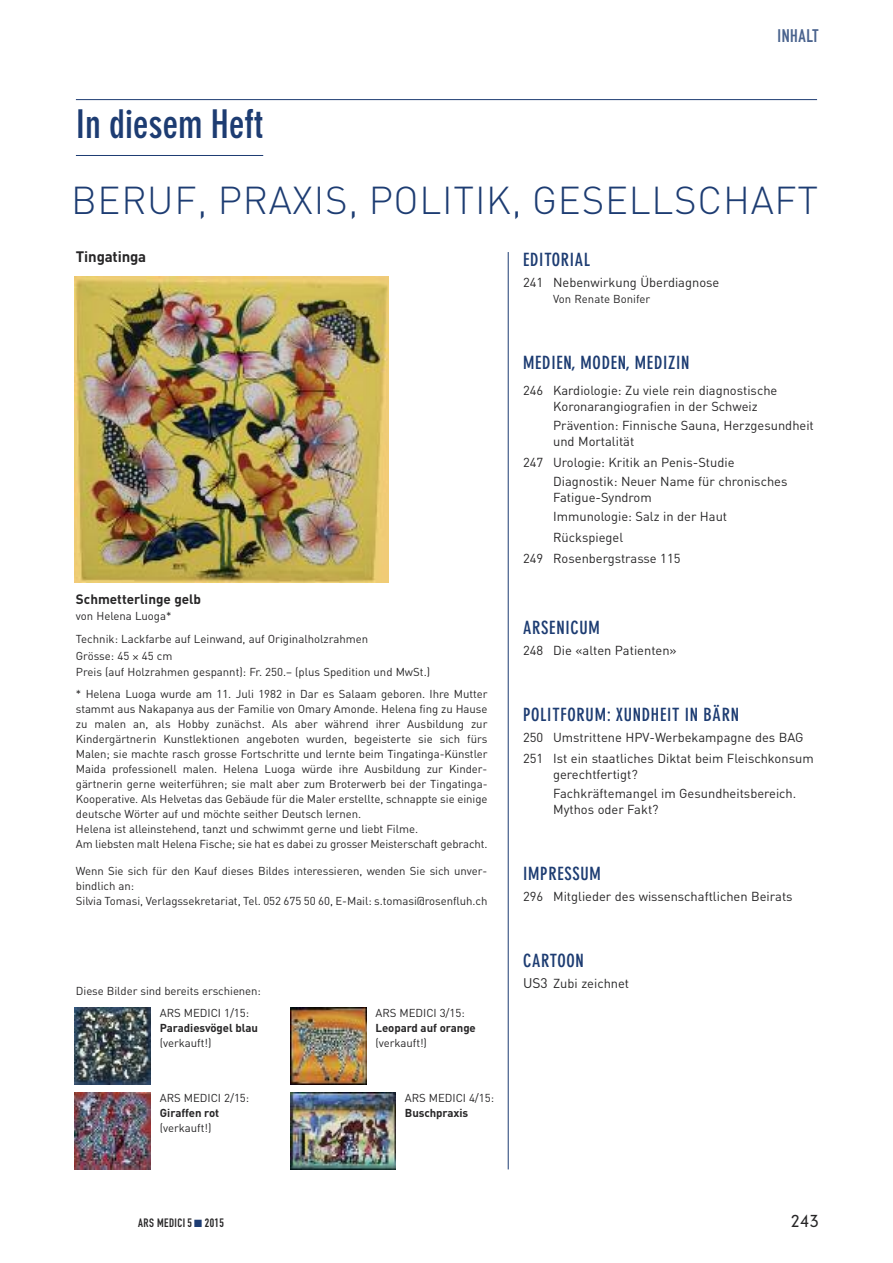
<style>
.page{position:relative;width:893px;height:1263px;background:#fff}
.page>*{position:absolute;margin:0;border:0;box-sizing:border-box;transform-origin:0 0}
.t1{font:700 condensed 39px "DIN Neuzeit Grotesk";letter-spacing:-.005em;color:#1d3c72}
.t2{font:300 38.4px "DIN";letter-spacing:.02em;color:#1d3c72}
.t3{font:700 condensed 18px "DIN Neuzeit Grotesk";letter-spacing:.04em;color:#1d3c72}
.t4{font:18px "DIN Engschrift";letter-spacing:.035em;color:#4a638e}
.t5{font:300 16.5px "DIN Neuzeit Grotesk";color:#272627}
.t6{font:700 15px "DIN";letter-spacing:-.01em;color:#272627}
.t7{font:700 13.5px "DIN";color:#272627}
.t8{font:12.9px/18.6px "DIN";color:#272627}
.t9{font:12px "DIN Engschrift";letter-spacing:.035em;color:#272627}
.t10{font:11.4px/15px "DIN";letter-spacing:-.005em;color:#272627}
.t11{font:700 11.4px "DIN";letter-spacing:-.005em;color:#272627}
.s1{font-family:"Sabon"}
.s2{font-size:13.8px}
.s3{color:#1d3c72}
</style>
<div class="page">
<hr style="left:76px;top:99px;width:741px;height:1px;background:#1d3c72">
<hr style="left:76px;top:155px;width:187px;height:1px;background:#1d3c72">
<hr style="left:508px;top:252px;width:1px;height:917px;background:#1d3c72">
<img style="left:74px;top:277px;width:314px;height:306px">
<img style="left:74px;top:1007px;width:77px;height:77px">
<img style="left:74px;top:1092px;width:77px;height:77px">
<img style="left:290px;top:1007px;width:76px;height:78px">
<img style="left:290px;top:1092px;width:106px;height:77px">
<h1 class="t1" style="left:76px;top:109px;width:189px">In diesem Heft</h1>
<h3 class="t4" style="left:777px;top:30px;width:43px">INHALT</h3>
<h2 class="t2" style="left:71px;top:178px;width:749px">BERUF, PRAXIS, POLITIK, GESELLSCHAFT</h2>
<h3 class="t3" style="left:523px;top:252px;width:69px">EDITORIAL</h3>
<p class="t8" style="left:523px;top:273px;width:198px">241 Nebenwirkung Überdiagnose</p>
<p class="t10" style="left:553px;top:292px;width:99px">Von Renate Bonifer</p>
<h3 class="t6" style="left:76px;top:248px;width:72px">Tingatinga</h3>
<p class="t7" style="left:76px;top:591px;width:127px">Schmetterlinge gelb</p>
<p class="t10" style="left:76px;top:605px;width:294px;line-height:23px">von Helena Luoga*<br>Technik: Lackfarbe auf Leinwand, auf Originalholzrahmen</p>
<p class="t10" style="left:76px;top:647px;width:356px;line-height:16.5px">Grösse: 45 <span class="s1">×</span> 45 cm<br>Preis (auf Holzrahmen gespannt): Fr. 250.– (plus Spedition und MwSt.)</p>
<p class="t10" style="left:76px;top:686px;width:413px">* Helena Luoga wurde am 11. Juli 1982 in Dar es Salaam geboren. Ihre Mutter stammt aus Nakapanya aus der Familie von Omary Amonde. Helena fing zu Hause zu malen an, als Hobby zunächst. Als aber während ihrer Ausbildung zur Kindergärtnerin Kunstlektionen angeboten wurden, begeisterte sie sich fürs Malen; sie machte rasch grosse Fortschritte und lernte beim Tingatinga-Künstler Maida professionell malen. Helena Luoga würde ihre Ausbildung zur Kinder&shy;gärtnerin gerne weiterführen; sie malt aber zum Broterwerb bei der Tingatinga-Kooperative. Als Helvetas das Gebäude für die Maler erstellte, schnappte sie einige deutsche Wörter auf und möchte seither Deutsch lernen.<br>Helena ist alleinstehend, tanzt und schwimmt gerne und liebt Filme.<br>Am liebsten malt Helena Fische; sie hat es dabei zu grosser Meisterschaft gebracht.</p>
<p class="t10" style="left:76px;top:864px;width:413px">Wenn Sie sich für den Kauf dieses Bildes interessieren, wenden Sie sich unver&shy;bindlich an:<br>Silvia Tomasi, Verlagssekretariat, Tel. 052 675 50 60, E-Mail: s.tomasi@rosenfluh.ch</p>
<p class="t10" style="left:160px;top:980px;width:103px;line-height:21.5px;text-indent:-84px">Diese Bilder sind bereits erschienen:<br>ARS MEDICI 1/15:</p>
<p class="t11" style="left:160px;top:1021px;width:100px">Paradiesvögel blau</p>
<p class="t10" style="left:160px;top:1035px;width:53px">(verkauft!)</p>
<p class="t10" style="left:160px;top:1091px;width:91px">ARS MEDICI 2/15:</p>
<p class="t11" style="left:160px;top:1106px;width:61px">Giraffen rot</p>
<p class="t10" style="left:160px;top:1121px;width:53px">(verkauft!)</p>
<p class="t10" style="left:376px;top:1005px;width:91px">ARS MEDICI 3/15:</p>
<p class="t11" style="left:376px;top:1021px;width:102px">Leopard auf orange</p>
<p class="t10" style="left:376px;top:1035px;width:53px">(verkauft!)</p>
<p class="t10" style="left:405px;top:1091px;width:91px">ARS MEDICI 4/15:</p>
<p class="t11" style="left:405px;top:1106px;width:65px">Buschpraxis</p>
<h3 class="t3" style="left:523px;top:356px;width:168px">MEDIEN, MODEN, MEDIZIN</h3>
<p class="t8" style="left:553px;top:382px;width:226px;line-height:16.5px;text-indent:-30px">246 Kardiologie: Zu viele rein diagnostische<br>Koronarangiografien in der Schweiz</p>
<p class="t8" style="left:553px;top:417px;width:262px;line-height:16.5px">Prävention: Finnische Sauna, Herzgesundheit und Mortalität</p>
<p class="t8" style="left:553px;top:453px;width:236px;text-indent:-30px">247 Urologie: Kritik an Penis-Studie<br>Diagnostik: Neuer Name für chronisches</p>
<p class="t8" style="left:553px;top:489px;width:176px">Fatigue-Syndrom<br>Immunologie: Salz in der Haut</p>
<p class="t8" style="left:523px;top:527px;width:159px;line-height:21px;text-indent:30px">Rückspiegel<br>249 Rosenbergstrasse 115</p>
<h3 class="t3" style="left:523px;top:620px;width:78px">ARSENICUM</h3>
<p class="t8" style="left:523px;top:641px;width:155px">248 Die «alten Patienten»</p>
<h3 class="t3" style="left:523px;top:707px;width:217px">POLITFORUM: XUNDHEIT IN BÄRN</h3>
<p class="t8" style="left:523px;top:727px;width:292px;line-height:21px">250 Umstrittene HPV-Werbekampagne des BAG<br>251 Ist ein staatliches Diktat beim Fleischkonsum</p>
<p class="t8" style="left:553px;top:765px;width:245px">gerechtfertigt?<br>Fachkräftemangel im Gesundheitsbereich.</p>
<p class="t8" style="left:553px;top:800px;width:107px">Mythos oder Fakt?</p>
<h3 class="t3" style="left:523px;top:867px;width:79px">IMPRESSUM</h3>
<p class="t8" style="left:523px;top:887px;width:271px">296 Mitglieder des wissenschaftlichen Beirats</p>
<h3 class="t3" style="left:523px;top:954px;width:62px">CARTOON</h3>
<p class="t8" style="left:523px;top:974px;width:108px"><span class="s2">US3</span> Zubi zeichnet</p>
<p class="t9" style="left:138px;top:1218px;width:87px">ARS MEDICI5 <span class="s3">■</span> 2015</p>
<h3 class="t5" style="left:791px;top:1214px;width:29px">243</h3>
</div>
